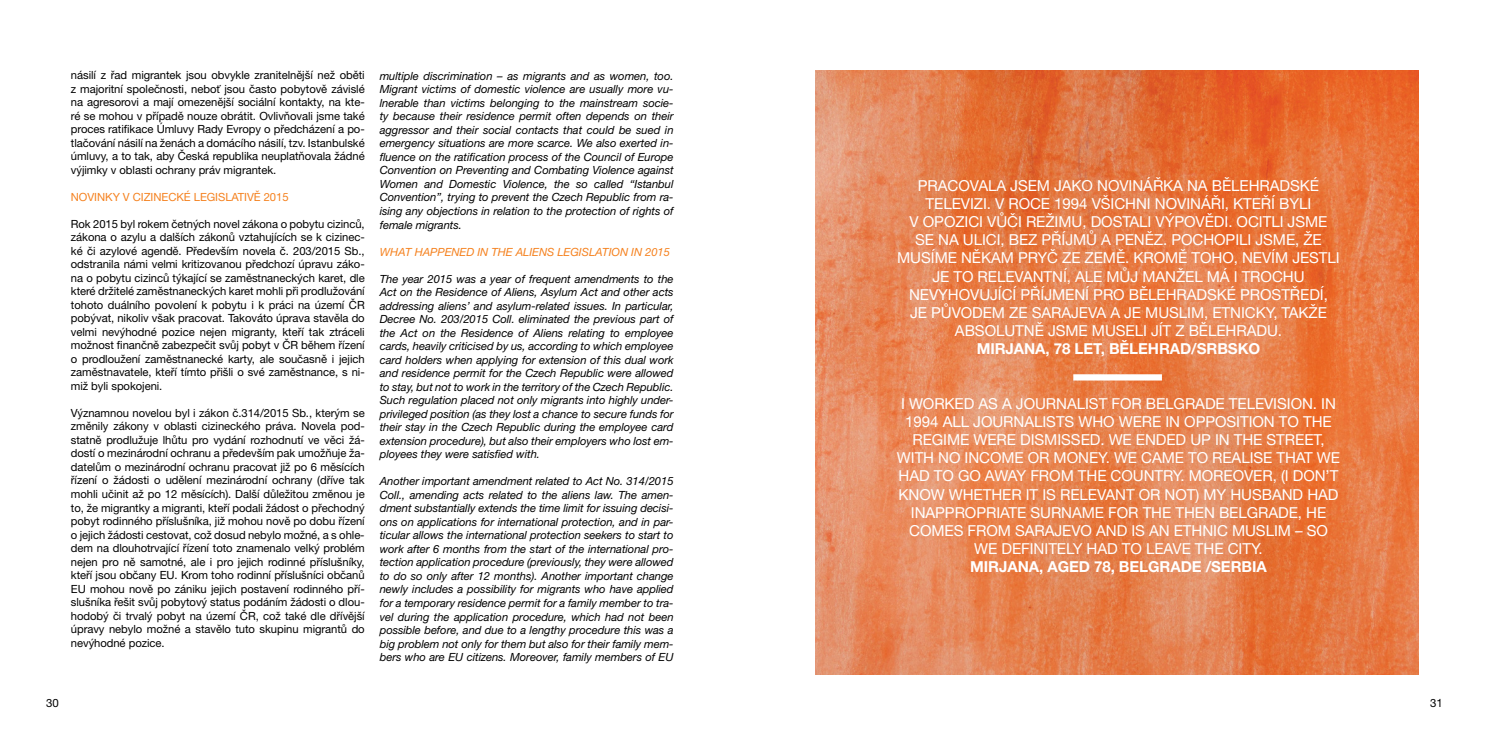
<style>
.page{position:relative;width:1489px;height:745px;background:#fff}
.page>*{position:absolute;margin:0;border:0;box-sizing:border-box;transform-origin:0 0}
.t1{font:15.12px/18.1px "Helvetica Neue LT Pro";letter-spacing:-.005em;color:#fff}
.t2{font:700 15.12px "Helvetica Neue LT Pro";letter-spacing:-.005em;color:#fff}
.t3{font:11.38px "Helvetica Neue LT Pro";color:#000}
.t4{font:italic 11.25px/13.5px "Helvetica Neue CE";letter-spacing:-.005em;color:#000;text-align:justify}
.t5{font:11.25px/13.5px "Helvetica Neue LT Pro";letter-spacing:-.005em;color:#000;text-align:justify}
.t6{font:italic 11.25px "Helvetica Neue CE";letter-spacing:-.005em;color:#f58220}
.t7{font:11.25px "Helvetica Neue LT Pro";letter-spacing:-.005em;color:#f58220}
</style>
<div class="page">
<img style="left:815px;top:71px;width:602px;height:602px">
<div style="left:1073px;top:374px;width:88px;height:6px;background:#fff"></div>
<p class="t5" style="left:71px;top:68px;width:295px">násilí z řad migrantek jsou obvykle zranitelnější než oběti z majoritní společnosti, neboť jsou často pobytově závislé na agresorovi a mají omezenější sociální kontakty, na kte&shy;ré se mohou v případě nouze obrátit. Ovlivňovali jsme také proces ratifikace Úmluvy Rady Evropy o předcházení a po&shy;tlačování násilí na ženách a domácího násilí, tzv. Istanbulské úmluvy, a to tak, aby Česká republika neuplatňovala žádné výjimky v oblasti ochrany práv migrantek.</p>
<p class="t7" style="left:71px;top:189px;width:8px">Novi</p>
<p class="t7" style="left:97px;top:189px;width:104px">nky v cizinecké legislativ</p>
<p class="t7" style="left:254px;top:189px;width:36px">ě 2015</p>
<p class="t5" style="left:71px;top:216px;width:296px;text-align:left">Rok 2015 byl rokem četných novel zákona o pobytu cizinců, zákona o azylu a dalších zákonů vztahujících se k cizinec&shy;ké či azylové agendě. Především novela č. 203/2015 Sb., odstranila námi velmi kritizovanou předchozí úpravu záko&shy;na o pobytu cizinců týkající se zaměstnaneckých karet, dle které držitelé zaměstnaneckých karet mohli při prodlužování tohoto duálního povolení k pobytu i k práci na území ČR pobývat, nikoliv však pracovat. Takováto úprava stavěla do velmi nevýhodné pozice nejen migranty, kteří tak ztráceli možnost finančně zabezpečit svůj pobyt v ČR během řízení o prodloužení zaměstnanecké karty, ale současně i jejich zaměstnavatele, kteří tímto přišli o své zaměstnance, s ni&shy;miž byli spokojeni.</p>
<p class="t5" style="left:71px;top:405px;width:296px">Významnou novelou byl i zákon č.314/2015 Sb., kterým se změnily zákony v oblasti cizineckého práva. Novela pod&shy;statně prodlužuje lhůtu pro vydání rozhodnutí ve věci žá&shy;dostí o mezinárodní ochranu a především pak umožňuje ža&shy;datelům o mezinárodní ochranu pracovat již po 6 měsících řízení o žádosti o udělení mezinárodní ochrany (dříve tak mohli učinit až po 12 měsících). Další důležitou změnou je to, že migrantky a migranti, kteří podali žádost o přechodný pobyt rodinného příslušníka, již mohou nově po dobu řízení o jejich žádosti cestovat, což dosud nebylo možné, a s ohle&shy;dem na dlouhotrvající řízení toto znamenalo velký problém nejen pro ně samotné, ale i pro jejich rodinné příslušníky, kteří jsou občany EU. Krom toho rodinní příslušníci občanů EU mohou nově po zániku jejich postavení rodinného pří&shy;slušníka řešit svůj pobytový status podáním žádosti o dlou&shy;hodobý či trvalý pobyt na území ČR, což také dle dřívější úpravy nebylo možné a stavělo tuto skupinu migrantů do nevýhodné pozice.</p>
<p class="t4" style="left:380px;top:69px;width:295px">multiple discrimination – as migrants and as women, too.<br>Migrant victims of domestic violence are usually more vu&shy;lnerable than victims belonging to the mainstream socie&shy;ty because their residence permit often depends on their aggressor and their social contacts that could be sued in emergency situations are more scarce. We also exerted in&shy;fluence on the ratification process of the Council of Europe Convention on Preventing and Combating Violence against Women and Domestic Violence, the so called “Istanbul Convention”, trying to prevent the Czech Republic from ra&shy;ising any objections in relation to the protection of rights of female migrants.</p>
<p class="t6" style="left:380px;top:245px;width:19px">What</p>
<p class="t6" style="left:414px;top:245px;width:9px">happened</p>
<p class="t6" style="left:477px;top:245px;width:23px">in the</p>
<p class="t6" style="left:515px;top:245px;width:8px">aliens</p>
<p class="t6" style="left:557px;top:245px;width:7px">legislati</p>
<p class="t6" style="left:611px;top:245px;width:60px">on in 2015</p>
<p class="t4" style="left:380px;top:272px;width:295px">The year 2015 was a year of frequent amendments to the Act on the Residence of Aliens, Asylum Act and other acts addressing aliens’ and asylum-related issues. In particular, Decree No. 203/2015 Coll. eliminated the previous part of the Act on the Residence of Aliens relating to employee cards, heavily criticised by us, according to which employee card holders when applying for extension of this dual work and residence permit for the Czech Republic were allowed to stay, but not to work in the territory of the Czech Republic.<br>Such regulation placed not only migrants into highly under&shy;privileged position (as they lost a chance to secure funds for their stay in the Czech Republic during the employee card extension procedure), but also their employers who lost em&shy;ployees they were satisfied with.</p>
<p class="t4" style="left:380px;top:474px;width:295px">Another important amendment related to Act No. 314/2015<br>Coll., amending acts related to the aliens law. The amen&shy;dment substantially extends the time limit for issuing decisi&shy;ons on applications for international protection, and in par&shy;ticular allows the international protection seekers to start to work after 6 months from the start of the international pro&shy;tection application procedure (previously, they were allowed to do so only after 12 months). Another important change newly includes a possibility for migrants who have applied for a temporary residence permit for a family member to tra&shy;vel during the application procedure, which had not been possible before, and due to a lengthy procedure this was a big problem not only for them but also for their family mem&shy;bers who are EU citizens. Moreover, family members of EU</p>
<h1 class="t1" style="left:917px;top:176px;width:51px">Pracovala</h1>
<h1 class="t1" style="left:1010px;top:176px;width:19px">jsem</h1>
<h1 class="t1" style="left:1054px;top:176px;width:20px">jako</h1>
<h1 class="t1" style="left:1097px;top:176px;width:184px">novi nářka na bělehradsk</h1>
<h1 class="t1" style="left:1309px;top:176px;width:11px">é</h1>
<h1 class="t1" style="left:925px;top:194px;width:9px">televi</h1>
<h1 class="t1" style="left:973px;top:194px;width:269px">zi . V roce 1994 všichni novi náři , kte</h1>
<h1 class="t1" style="left:1260px;top:194px;width:45px">ří byli</h1>
<h1 class="t1" style="left:909px;top:212px;width:25px">v opo</h1>
<h1 class="t1" style="left:955px;top:212px;width:145px">zici vůči režim u, dostali</h1>
<h1 class="t1" style="left:1155px;top:212px;width:30px">výpov</h1>
<h1 class="t1" style="left:1204px;top:212px;width:61px">ědi . Ocitli</h1>
<h1 class="t1" style="left:1287px;top:212px;width:20px">jsme</h1>
<h1 class="t1" style="left:915px;top:230px;width:307px">se na ulici , bez příjm ů a peněz. Pochopili</h1>
<h1 class="t1" style="left:1255px;top:230px;width:20px">jsme</h1>
<h1 class="t1" style="left:1295px;top:230px;width:26px">, že</h1>
<h1 class="t1" style="left:897px;top:248px;width:96px">m usíme někam</h1>
<h1 class="t1" style="left:1017px;top:248px;width:291px">pryč ze zem ě. Krom ě toho, nevím jestli</h1>
<h1 class="t1" style="left:932px;top:266px;width:66px">je to releva</h1>
<h1 class="t1" style="left:1032px;top:266px;width:53px">ntní, ale</h1>
<h1 class="t1" style="left:909px;top:266px;width:397px;text-indent:197px">můj manžel má i trochu nevyhovující příjmení pro bělehradsk</h1>
<h1 class="t1" style="left:1226px;top:285px;width:45px">é prost</h1>
<h1 class="t1" style="left:1289px;top:285px;width:40px">ředí,</h1>
<h1 class="t1" style="left:910px;top:303px;width:54px">je původem</h1>
<h1 class="t1" style="left:1009px;top:303px;width:80px">ze Sarajeva</h1>
<h1 class="t1" style="left:1110px;top:303px;width:69px">a je Muslim</h1>
<h1 class="t1" style="left:1204px;top:303px;width:122px">, etnicky, takže</h1>
<h1 class="t1" style="left:954px;top:321px;width:11px">absol</h1>
<h1 class="t1" style="left:1004px;top:321px;width:63px">utně jsme</h1>
<h1 class="t1" style="left:1091px;top:321px;width:33px">museli</h1>
<h1 class="t1" style="left:1150px;top:321px;width:132px">jít z Bělehradu.</h1>
<h1 class="t2" style="left:976px;top:339px;width:252px">MIRJANA, 78 LET, BĚLEHRAD/SRBSK</h1>
<h1 class="t2" style="left:1248px;top:339px;width:13px">O</h1>
<h1 class="t1" style="left:901px;top:393px;width:54px">I worked</h1>
<h1 class="t1" style="left:978px;top:393px;width:98px">as a journalist</h1>
<h1 class="t1" style="left:1111px;top:393px;width:55px">for Belg</h1>
<h1 class="t1" style="left:1184px;top:393px;width:21px">rade</h1>
<h1 class="t1" style="left:1228px;top:393px;width:10px">televisio</h1>
<h1 class="t1" style="left:1301px;top:393px;width:35px">n. In</h1>
<h1 class="t1" style="left:905px;top:412px;width:48px">1994 all</h1>
<h1 class="t1" style="left:973px;top:412px;width:61px">journalists</h1>
<h1 class="t1" style="left:1078px;top:412px;width:116px">who were in oppositio</h1>
<h1 class="t1" style="left:1263px;top:412px;width:68px">n to the</h1>
<h1 class="t1" style="left:912px;top:430px;width:21px">regime</h1>
<h1 class="t1" style="left:973px;top:430px;width:57px">weredismissed</h1>
<h1 class="t1" style="left:1100px;top:430px;width:66px">. We ended</h1>
<h1 class="t1" style="left:1190px;top:430px;width:136px">upin the street,</h1>
<h1 class="t1" style="left:896px;top:448px;width:105px">with no income</h1>
<h1 class="t1" style="left:1027px;top:448px;width:136px">or money. We came</h1>
<h1 class="t1" style="left:1187px;top:448px;width:44px">to realise</h1>
<h1 class="t1" style="left:1276px;top:448px;width:53px">that we</h1>
<h1 class="t1" style="left:898px;top:466px;width:99px">hadtogo awa</h1>
<h1 class="t1" style="left:1016px;top:466px;width:218px">y from the country. Moreove</h1>
<h1 class="t1" style="left:1262px;top:466px;width:74px">r, (I don’t</h1>
<h1 class="t1" style="left:898px;top:484px;width:182px">know whether it is releva</h1>
<h1 class="t1" style="left:1115px;top:484px;width:148px">nt or not) my husba</h1>
<h1 class="t1" style="left:1281px;top:484px;width:48px">nd had</h1>
<h1 class="t1" style="left:910px;top:502px;width:26px">inapp</h1>
<h1 class="t1" style="left:954px;top:502px;width:50px">ropriate</h1>
<h1 class="t1" style="left:1030px;top:502px;width:54px">surname</h1>
<h1 class="t1" style="left:1108px;top:502px;width:131px">for the then Belg</h1>
<h1 class="t1" style="left:1257px;top:502px;width:21px">rade</h1>
<h1 class="t1" style="left:1297px;top:502px;width:28px">, he</h1>
<h1 class="t1" style="left:909px;top:520px;width:23px">comes</h1>
<h1 class="t1" style="left:967px;top:520px;width:106px">f rom Sarajevo</h1>
<h1 class="t1" style="left:1096px;top:520px;width:170px">and is an ethnic Muslim</h1>
<h1 class="t1" style="left:1294px;top:520px;width:23px">– so</h1>
<h1 class="t1" style="left:974px;top:539px;width:36px">we defi</h1>
<h1 class="t1" style="left:1033px;top:539px;width:20px">nitel</h1>
<h1 class="t1" style="left:1072px;top:539px;width:83px">y hadtoleave</h1>
<h1 class="t1" style="left:1194px;top:539px;width:69px">the city.</h1>
<h1 class="t2" style="left:970px;top:557px;width:298px">MIRJANA, AGED 78, BELGRADE /SERBIA</h1>
<p class="t3" style="left:46px;top:695px;width:14px">30</p>
<p class="t3" style="left:1429px;top:695px;width:14px">31</p>
</div>
